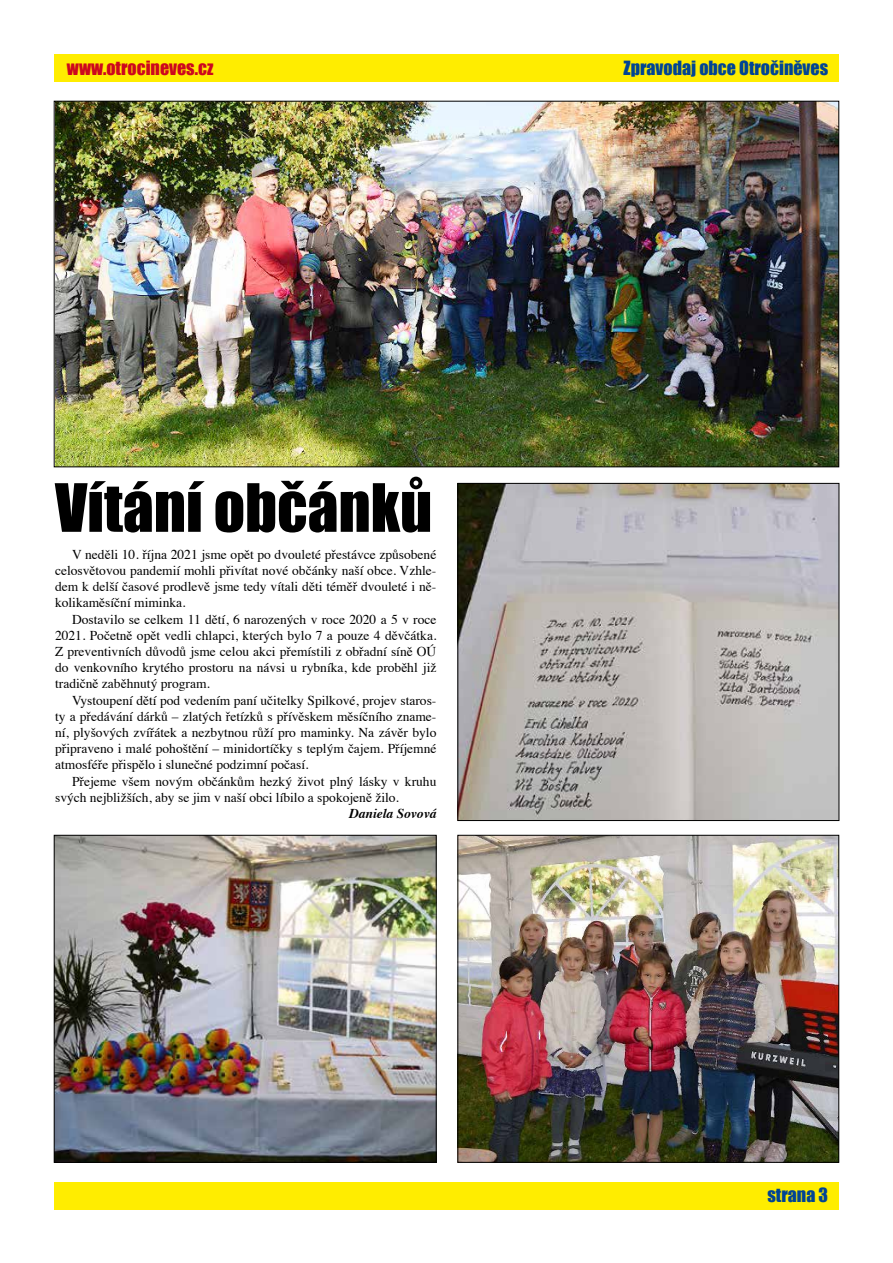
<style>
.page{position:relative;width:893px;height:1263px;background:#fff}
.page>*{position:absolute;margin:0;border:0;box-sizing:border-box;transform-origin:0 0}
.t1{font:61.5px "Impact";color:#000}
.t2{font:18px "Impact";color:#004494}
.t3{font:18px "Impact";color:#cd071e}
.t4{font:13.5px/16.2px "Times";color:#000;text-align:justify}
.t5{font:italic 700 13.5px "Times";color:#000}
</style>
<div class="page">
<div style="left:54px;top:1182px;width:785px;height:27px;background:#ffed00"></div>
<div style="left:54px;top:54px;width:785px;height:27px;background:#ffed00"></div>
<img style="left:460px;top:485px;width:377px;height:334px">
<div style="left:458px;top:483px;width:381px;height:338px;border:1px solid #000"></div>
<img style="left:56px;top:103px;width:781px;height:362px">
<img style="left:56px;top:837px;width:378px;height:323px">
<div style="left:54px;top:835px;width:382px;height:327px;border:1px solid #000"></div>
<img style="left:460px;top:837px;width:377px;height:323px">
<div style="left:458px;top:835px;width:381px;height:327px;border:1px solid #000"></div>
<h2 class="t3" style="left:67px;top:54px;width:148px">www.otrocineves.cz</h2>
<h2 class="t2" style="left:624px;top:54px;width:206px">Zpravodaj obce Otročiněves</h2>
<h1 class="t1" style="left:55px;top:460px;width:379px">Vítání občánků</h1>
<p class="t4" style="left:55px;top:545px;width:383px;text-indent:17px">V neděli 10. října 2021 jsme opět po dvouleté přestávce způsobené celosvětovou pandemií mohli přivítat nové občánky naší obce. Vzhle&shy;dem k delší časové prodlevě jsme tedy vítali děti téměř dvouleté i ně&shy;kolikaměsíční miminka.</p>
<p class="t4" style="left:55px;top:610px;width:383px;text-indent:17px">Dostavilo se celkem 11 dětí, 6 narozených v roce 2020 a 5 v roce 2021. Početně opět vedli chlapci, kterých bylo 7 a pouze 4 děvčátka.<br>Z preventivních důvodů jsme celou akci přemístili z obřadní síně OÚ do venkovního krytého prostoru na návsi u rybníka, kde proběhl již tradičně zaběhnutý program.</p>
<p class="t4" style="left:55px;top:691px;width:383px;text-indent:17px">Vystoupení dětí pod vedením paní učitelky Spilkové, projev staros&shy;ty a předávání dárků – zlatých řetízků s přívěskem měsíčního zname&shy;ní, plyšových zvířátek a nezbytnou růží pro maminky. Na závěr bylo připraveno i malé pohoštění – minidortíčky s teplým čajem. Příjemné atmosféře přispělo i slunečné podzimní počasí.</p>
<p class="t4" style="left:55px;top:772px;width:383px;text-indent:17px">Přejeme všem novým občánkům hezký život plný lásky v kruhu svých nejbližších, aby se jim v naší obci líbilo a spokojeně žilo.</p>
<p class="t5" style="left:349px;top:801px;width:89px">Daniela Sovová</p>
<h2 class="t2" style="left:767px;top:1181px;width:62px">strana 3</h2>
</div>
